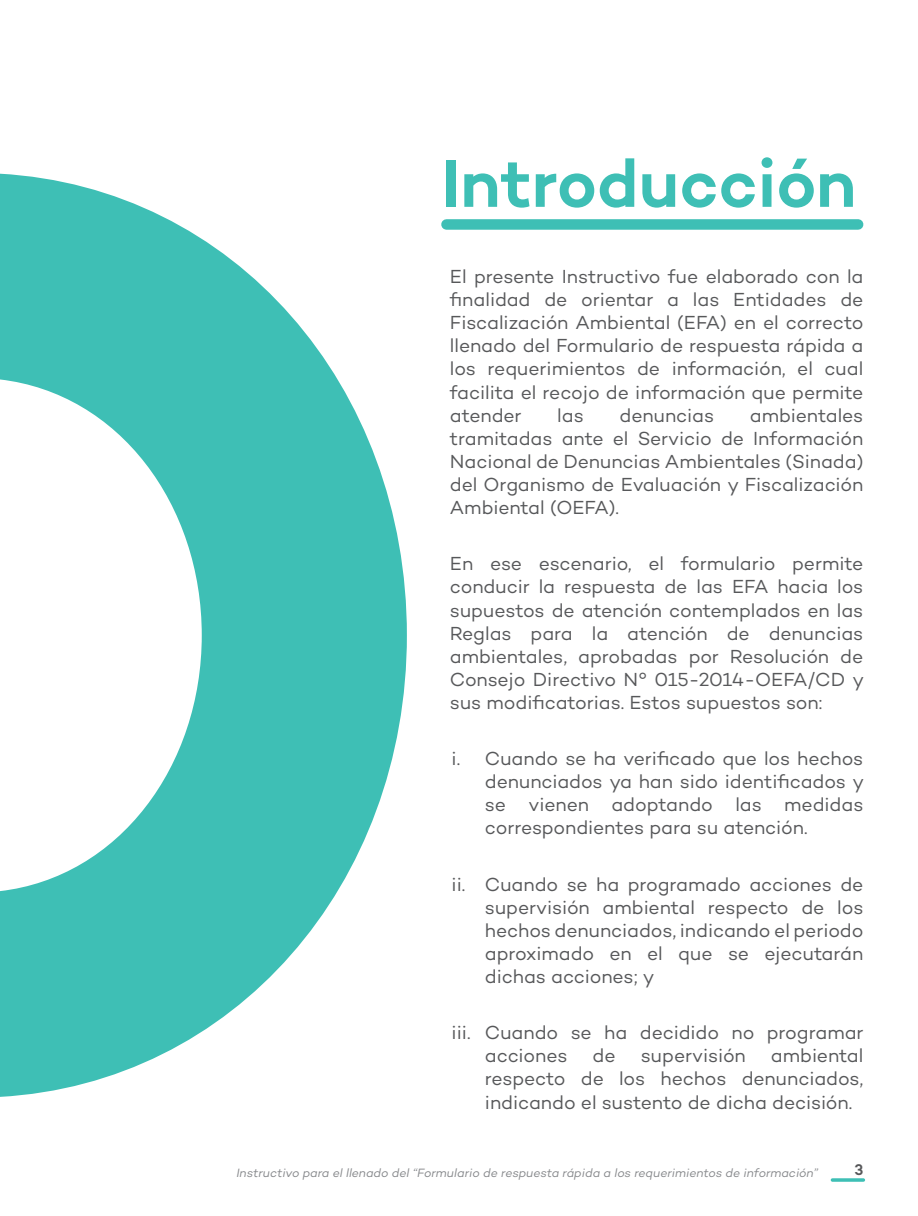
<style>
.page{position:relative;width:918px;height:1216px;background:#fff}
.page>*{position:absolute;margin:0;border:0;box-sizing:border-box;transform-origin:0 0}
.t1{font:600 68.25px "Campton";color:#3ebfb5}
.t2{font:19.25px/23.1px "Campton";letter-spacing:-.005em;color:#57585a;text-align:justify}
.t3{font:600 15.75px "Campton";color:#57585a}
.t4{font:italic 12.25px "Campton";letter-spacing:-.005em;color:#87898c}
</style>
<div class="page">
<hr style="left:832px;top:1178px;width:31px;height:3px;background:#3ebfb5">
<div style="left:446px;top:219px;width:412px;height:11px;background:#3ebfb5"></div>
<svg style="left:0;top:174px;width:407px;height:922px;fill:#3ebfb5"></svg>
<h1 class="t1" style="left:441px;top:140px;width:417px">Introducción</h1>
<p class="t2" style="left:450px;top:264px;width:415px">El presente Instructivo fue elaborado con la finalidad de orientar a las Entidades de Fiscalización Ambiental (EFA) en el correcto llenado del Formulario de respuesta rápida a los requerimientos de información, el cual facilita el recojo de información que permite atender</p>
<p class="t2" style="left:450px;top:403px;width:415px;text-indent:300px">ambientales tramitadas ante el Servicio de Información Nacional de Denuncias Ambientales (Sinada) del Organismo de Evaluación y Fiscalización Ambiental (OEFA).</p>
<p class="t2" style="left:450px;top:551px;width:416px">En ese escenario, el formulario permite conducir la respuesta de las EFA hacia los supuestos de atención contemplados en las Reglas para la atención de denuncias ambientales, aprobadas por Resolución de Consejo Directivo N° 015-2014-OEFA/CD y sus modificatorias. Estos supuestos son:</p>
<p class="t2" style="left:485px;top:746px;width:381px;text-indent:-33px">i. Cuando se ha verificado que los hechos denunciados ya han sido identificados y se vienen adoptando las medidas correspondientes para su atención.</p>
<p class="t2" style="left:485px;top:872px;width:380px;text-indent:-33px">ii. Cuando se ha programado acciones de supervisión ambiental respecto de los hechos denunciados, indicando el periodo aproximado en el que se ejecutarán dichas acciones; y</p>
<p class="t2" style="left:485px;top:1020px;width:380px;text-indent:-33px">iii. Cuando se ha decidido no programar acciones</p>
<p class="t2" style="left:557px;top:403px;width:28px">las</p>
<p class="t2" style="left:619px;top:403px;width:96px">denuncias</p>
<p class="t2" style="left:485px;top:1043px;width:380px;text-indent:286px">ambiental respecto de los hechos denunciados, indicando el sustento de dicha decisión.</p>
<p class="t2" style="left:592px;top:1043px;width:25px">de</p>
<p class="t2" style="left:641px;top:1043px;width:106px">supervisión</p>
<p class="t4" style="left:236px;top:1164px;width:583px">Instructivo para el llenado del “Formulario de respuesta rápida a los requerimientos de información”</p>
<p class="t3" style="left:854px;top:1159px;width:10px">3</p>
</div>
